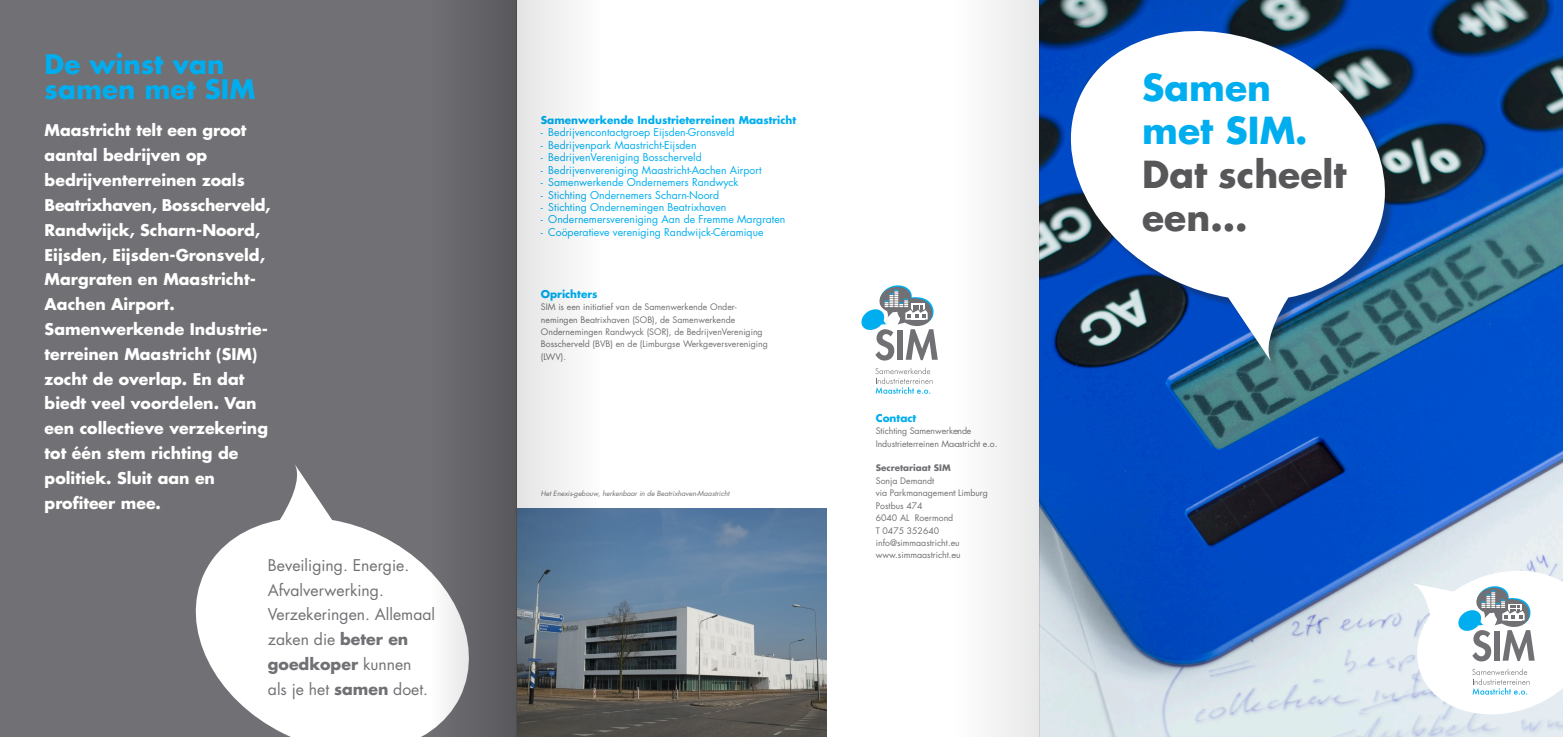
<style>
.page{position:relative;width:1563px;height:737px;background:#fff}
.page>*{position:absolute;margin:0;border:0;box-sizing:border-box;transform-origin:0 0}
.t1{font:700 36.23px "Futura Std";color:#575659}
.t2{font:700 36.23px "Futura Std";color:#00aeef}
.t3{font:700 26.25px "Futura";color:#00aeef}
.t4{font:700 15.75px/24.8px "Futura";color:#fff}
.t5{font:15.75px "Futura";color:#717074}
.t6{font:700 15.75px "Futura";color:#717074}
.t7{font:10.5px "Futura";color:#00aeef}
.t8{font:700 10.5px "Futura";color:#00aeef}
.t9{font:8.75px/12.4px "Futura";color:#717074}
.t10{font:700 8.75px "Futura";color:#717074}
.t11{font:italic 7px "Futura";color:#717074}
.s1{font-weight:700}
.s2{font-weight:400}
</style>
<div class="page">
<img style="left:600px;top:508px;width:226px;height:229px">
<div style="left:0;top:0;width:516px;height:737px;background:#717074"></div>
<svg style="left:875px;top:368px;width:57px;height:26px"></svg>
<svg style="left:861px;top:285px;width:77px;height:75px"></svg>
<svg style="left:195px;top:465px;width:237px;height:272px;fill:#fff"></svg>
<img style="left:1039px;top:0;width:524px;height:737px">
<svg style="left:1412px;top:561px;width:151px;height:163px"></svg>
<div style="left:1072px;top:32px;width:323px;height:339px;background:#231f20;opacity:.35"></div>
<svg style="left:1050px;top:12px;width:355px;height:350px"></svg>
<svg style="left:432px;top:0;width:84px;height:737px"></svg>
<div style="left:955px;top:0;width:84px;height:737px;background:#f3f3f3"></div>
<svg style="left:516px;top:0;width:84px;height:737px"></svg>
<p class="t3" style="left:45px;top:46px;width:181px">De winst van</p>
<p class="t3" style="left:45px;top:71px;width:212px">samen met SIM</p>
<p class="t4" style="left:45px;top:118px;width:203px">Maastricht telt een groot</p>
<p class="t4" style="left:45px;top:142px;width:164px">aantal bedrijven op</p>
<p class="t4" style="left:45px;top:167px;width:227px">bedrijventerreinen zoals<br>Beatrixhaven, Bosscherveld,<br>Randwijck, Scharn-Noord,<br>Eijsden, Eijsden-Gronsveld,<br>Margraten en Maastricht-<br>Aachen Airport.</p>
<p class="t4" style="left:45px;top:316px;width:225px">Samenwerkende Industrie&shy;terreinen Maastricht (SIM) zocht de overlap. En dat</p>
<p class="t4" style="left:45px;top:391px;width:213px">biedt veel voordelen. Van</p>
<p class="t4" style="left:45px;top:415px;width:225px">een collectieve verzekering</p>
<p class="t4" style="left:45px;top:440px;width:195px">tot één stem richting de</p>
<p class="t4" style="left:45px;top:465px;width:172px">politiek. Sluit aan en</p>
<p class="t4" style="left:45px;top:490px;width:118px">profiteer mee.</p>
<p class="t5" style="left:268px;top:554px;width:143px">Beveiliging. Energie.</p>
<p class="t5" style="left:268px;top:579px;width:117px">Afvalverwerking.</p>
<p class="t5" style="left:268px;top:603px;width:169px">Verzekeringen. Allemaal</p>
<p class="t5" style="left:268px;top:628px;width:142px">zaken die <span class="s1">beter en</span></p>
<p class="t6" style="left:268px;top:653px;width:145px">goedkoper <span class="s2">kunnen</span></p>
<p class="t5" style="left:268px;top:678px;width:162px">als je het <span class="s1">samen</span> doet.</p>
<p class="t8" style="left:541px;top:113px;width:257px">Samenwerkende Industrieterreinen Maastricht</p>
<p class="t7" style="left:541px;top:125px;width:195px">- Bedrijvencontactgroep Eijsden-Gronsveld</p>
<p class="t7" style="left:541px;top:138px;width:157px">- Bedrijvenpark Maastricht-Eijsden</p>
<p class="t7" style="left:541px;top:150px;width:162px">- BedrijvenVereniging Bosscherveld</p>
<p class="t7" style="left:541px;top:163px;width:222px">- Bedrijvenvereniging Maastricht-Aachen Airport</p>
<p class="t7" style="left:541px;top:175px;width:199px">- Samenwerkende Ondernemers Randwyck</p>
<p class="t7" style="left:541px;top:187px;width:180px">- Stichting Ondernemers Scharn-Noord</p>
<p class="t7" style="left:541px;top:200px;width:187px">- Stichting Ondernemingen Beatrixhaven</p>
<p class="t7" style="left:541px;top:212px;width:246px">- Ondernemersvereniging Aan de Fremme Margraten</p>
<p class="t7" style="left:541px;top:225px;width:224px">- Coöperatieve vereniging Randwijck-Céramique</p>
<p class="t8" style="left:541px;top:286px;width:58px">Oprichters</p>
<p class="t9" style="left:541px;top:300px;width:197px">SIM is een initiatief van de Samenwerkende Onder-</p>
<p class="t9" style="left:541px;top:313px;width:196px">nemingen Beatrixhaven (SOB), de Samenwerkende</p>
<p class="t9" style="left:541px;top:325px;width:229px">Ondernemingen Randwyck (SOR), de BedrijvenVereniging<br>Bosscherveld (BVB) en de (Limburgse Werkgeversvereniging (LWV).</p>
<p class="t11" style="left:541px;top:489px;width:190px">Het Enexis-gebouw, herkenbaar in de Beatrixhaven-Maastricht</p>
<p class="t8" style="left:876px;top:410px;width:42px">Contact</p>
<p class="t9" style="left:876px;top:425px;width:97px">Stichting Samenwerkende</p>
<p class="t9" style="left:876px;top:437px;width:123px">Industrieterreinen Maastricht e.o.</p>
<p class="t10" style="left:876px;top:462px;width:76px">Secretariaat SIM</p>
<p class="t9" style="left:876px;top:474px;width:60px">Sonja Demandt</p>
<p class="t9" style="left:876px;top:487px;width:114px">via Parkmanagement Limburg</p>
<p class="t9" style="left:876px;top:499px;width:48px">Postbus 474</p>
<p class="t9" style="left:876px;top:511px;width:79px">6040 AL Roermond</p>
<p class="t9" style="left:876px;top:524px;width:65px">T 0475 352640</p>
<p class="t9" style="left:876px;top:536px;width:85px">info@simmaastricht.eu</p>
<p class="t9" style="left:876px;top:549px;width:86px">www.simmaastricht.eu</p>
<p class="t2" style="left:1142px;top:63px;width:130px">Samen</p>
<p class="t2" style="left:1142px;top:107px;width:167px">met SIM.</p>
<p class="t1" style="left:1142px;top:150px;width:206px">Dat scheelt</p>
<p class="t1" style="left:1142px;top:194px;width:107px">een...</p>
</div>
